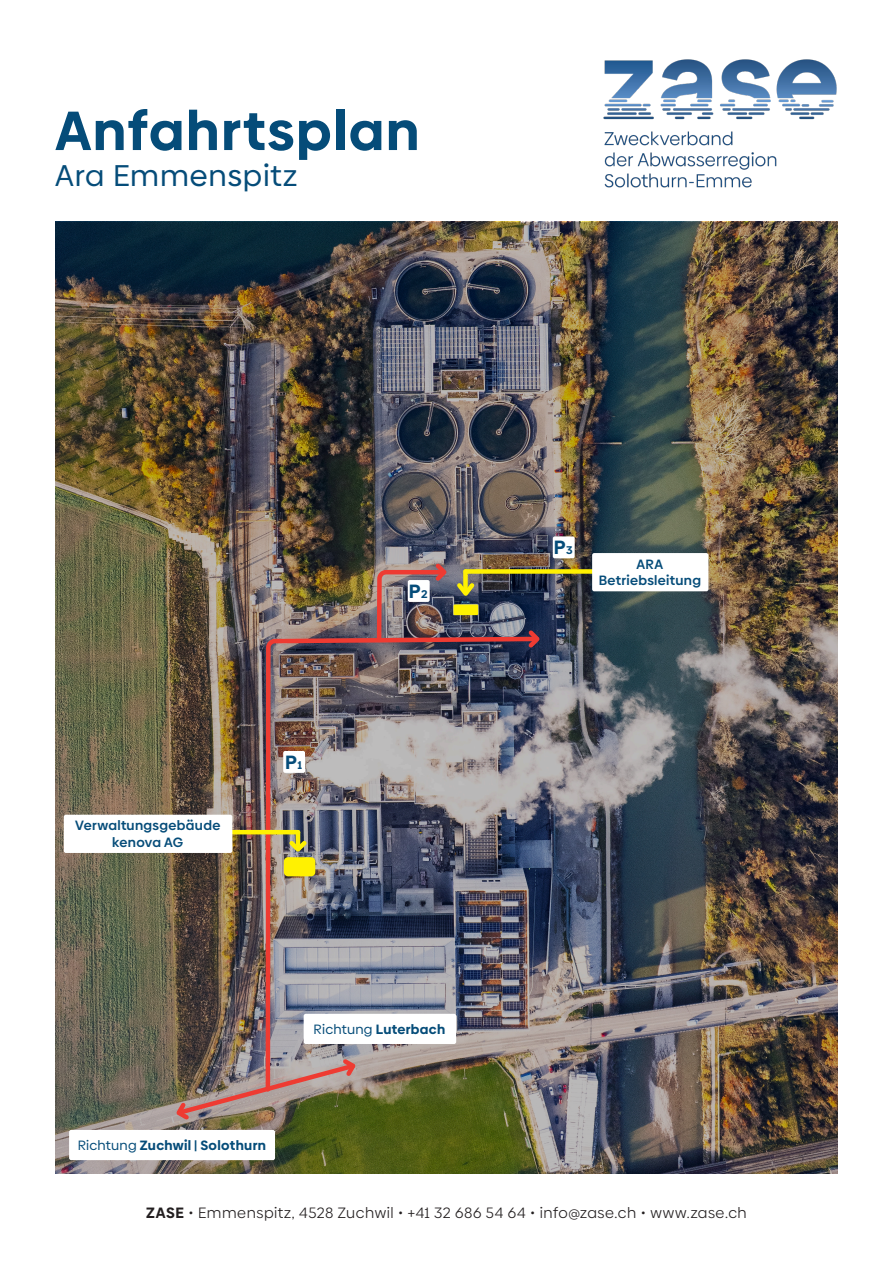
<style>
.page{position:relative;width:893px;height:1263px;background:#fff}
.page>*{position:absolute;margin:0;border:0;box-sizing:border-box;transform-origin:0 0}
.t1{font:700 55.2px "Biennale";letter-spacing:.03em;color:#054c79}
.t2{font:30px "Biennale";letter-spacing:.03em;color:#054c79}
.t3{font:700 19.2px "Biennale";color:#054c79}
.t4{font:15px "Biennale";letter-spacing:.035em;color:#231f20}
.t5{font:700 13.5px "Biennale";letter-spacing:.025em;color:#054c79}
.t6{font:600 13.5px "Biennale";letter-spacing:.025em;color:#054c79}
.t7{font:600 13.5px "Biennale";color:#054c79}
.s1{font-size:11.25px}
.s2{font-weight:400}
.s3{font-weight:700}
</style>
<div class="page">
<img style="left:55px;top:222px;width:783px;height:952px">
<img style="left:603px;top:59px;width:234px;height:129px">
<img style="left:263px;top:634px;width:274px;height:460px">
<div style="left:284px;top:857px;width:31px;height:19px;background:#fff101;border-radius:4px"></div>
<div style="left:283px;top:751px;width:22px;height:22px;background:#fff;border-radius:2px"></div>
<div style="left:304px;top:1014px;width:152px;height:30px;background:#fff;border-radius:2px"></div>
<div style="left:69px;top:1130px;width:206px;height:30px;background:#fff;border-radius:2px"></div>
<div style="left:553px;top:536px;width:22px;height:22px;background:#fff;border-radius:2px"></div>
<img style="left:173px;top:1055px;width:186px;height:68px">
<svg style="left:525px;top:626px;width:19px;height:26px"></svg>
<hr style="left:296px;top:832px;width:4px;height:12px;background:#fff101">
<svg style="left:285px;top:837px;width:26px;height:19px"></svg>
<hr style="left:232px;top:830px;width:66px;height:4px;background:#fff101">
<img style="left:375px;top:559px;width:103px;height:85px">
<div style="left:466px;top:569px;width:136px;height:5px;background:#fff101"></div>
<div style="left:64px;top:815px;width:168px;height:38px;background:#fff;border-radius:2px"></div>
<div style="left:592px;top:553px;width:116px;height:38px;background:#fff;border-radius:2px"></div>
<p class="t1" style="left:55px;top:95px;width:366px">Anfahrtsplan</p>
<p class="t2" style="left:55px;top:157px;width:243px">Ara Emmenspitz</p>
<p class="t6" style="left:75px;top:817px;width:147px">Verwaltungsgebäude</p>
<p class="t7" style="left:112px;top:833px;width:72px">kenova AG</p>
<p class="t3" style="left:285px;top:749px;width:18px">P<span class="s1">1</span></p>
<p class="t3" style="left:409px;top:579px;width:20px">P<span class="s1">2</span></p>
<p class="t5" style="left:78px;top:1136px;width:190px"><span class="s2">Richtung</span> Zuchwil | Solothurn</p>
<p class="t5" style="left:314px;top:1020px;width:133px"><span class="s2">Richtung</span> Luterbach</p>
<p class="t3" style="left:554px;top:535px;width:20px">P<span class="s1">3</span></p>
<p class="t6" style="left:637px;top:555px;width:28px">ARA</p>
<p class="t6" style="left:599px;top:572px;width:104px">Betriebsleitung</p>
<p class="t4" style="left:146px;top:1204px;width:602px"><span class="s3">ZASE</span> • Emmenspitz, 4528 Zuchwil • +41 32 686 54 64 • info@zase.ch • www.zase.ch</p>
</div>
